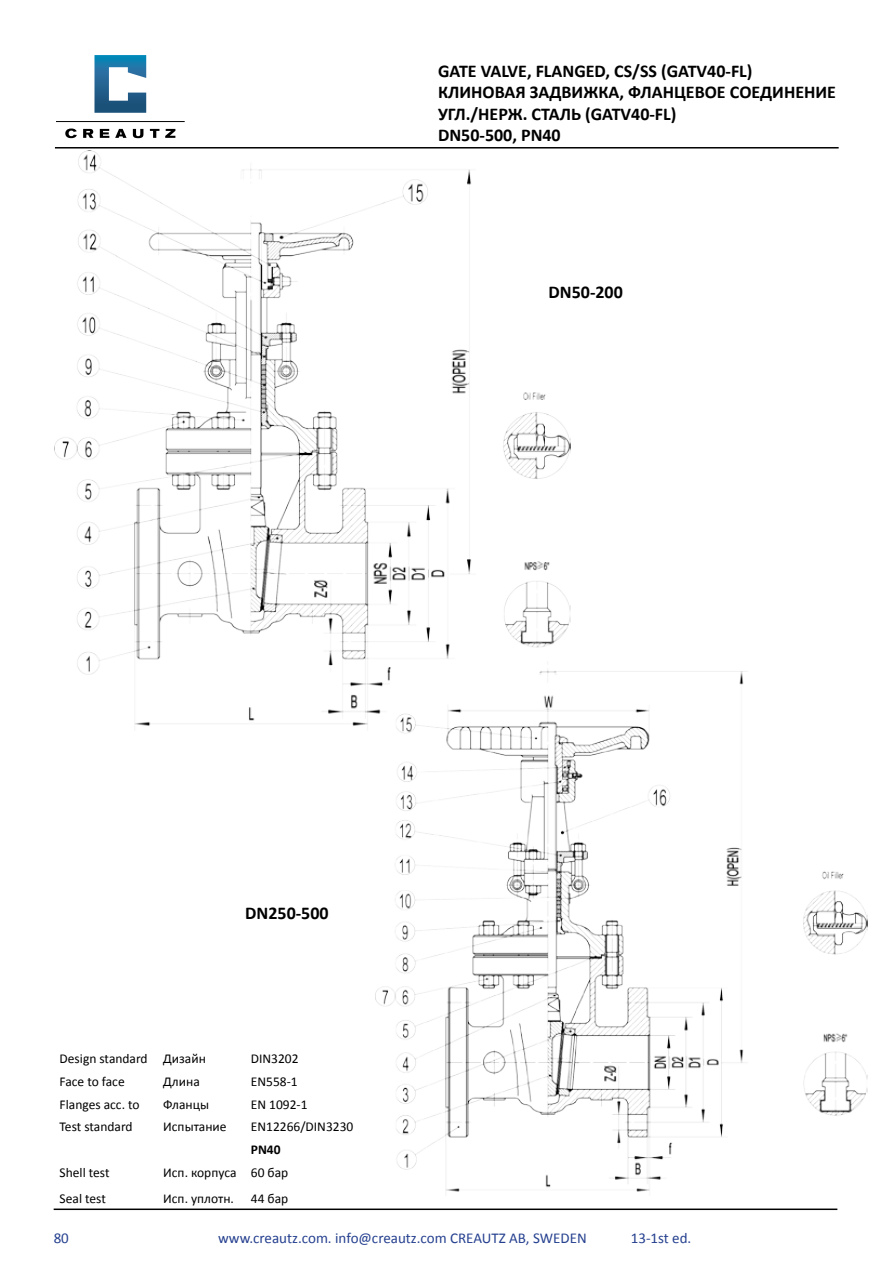
<style>
.page{position:relative;width:893px;height:1263px;background:#fff}
.page>*{position:absolute;margin:0;border:0;box-sizing:border-box;transform-origin:0 0}
.t1{font:700 18px/21.6px "Calibri";color:#000}
.t2{font:15px "Calibri";color:#25408f}
.t3{font:13.5px "Calibri";color:#000}
.t4{font:700 13.5px "Calibri";color:#000}
</style>
<div class="page">
<svg style="left:94px;top:55px;width:52px;height:58px"></svg>
<hr style="left:56px;top:121px;width:129px;height:1px;background:#000">
<svg style="left:65px;top:129px;width:12px;height:9px"></svg>
<svg style="left:83px;top:129px;width:10px;height:9px"></svg>
<svg style="left:100px;top:129px;width:9px;height:9px"></svg>
<svg style="left:115px;top:129px;width:12px;height:9px"></svg>
<svg style="left:133px;top:129px;width:10px;height:9px"></svg>
<svg style="left:150px;top:129px;width:9px;height:9px"></svg>
<svg style="left:165px;top:129px;width:10px;height:9px"></svg>
<hr style="left:55px;top:147px;width:784px;height:2px;background:#000">
<hr style="left:54px;top:1208px;width:783px;height:2px;background:#000">
<img style="left:375px;top:671px;width:492px;height:521px">
<img style="left:55px;top:150px;width:515px;height:580px">
<h1 class="t1" style="left:438px;top:59px;width:400px">GATE VALVE, FLANGED, CS/SS (GATV40-FL)<br>КЛИНОВАЯ ЗАДВИЖКА, ФЛАНЦЕВОЕ СОЕДИНЕНИЕ<br>УГЛ./НЕРЖ. СТАЛЬ (GATV40-FL)<br>DN50-500, PN40</h1>
<h1 class="t1" style="left:549px;top:281px;width:76px">DN50-200</h1>
<h1 class="t1" style="left:245px;top:902px;width:85px">DN250-500</h1>
<p class="t3" style="left:60px;top:1050px;width:148px">Design standard Дизайн</p>
<p class="t3" style="left:251px;top:1050px;width:49px">DIN3202</p>
<p class="t3" style="left:60px;top:1073px;width:67px">Face to face</p>
<p class="t3" style="left:163px;top:1073px;width:38px">Длина</p>
<p class="t3" style="left:251px;top:1073px;width:48px">EN558-1</p>
<p class="t3" style="left:60px;top:1096px;width:82px">Flanges acc. to</p>
<p class="t3" style="left:163px;top:1096px;width:47px">Фланцы</p>
<p class="t3" style="left:251px;top:1096px;width:58px">EN 1092-1</p>
<p class="t3" style="left:60px;top:1118px;width:75px">Test standard</p>
<p class="t3" style="left:163px;top:1118px;width:65px">Испытание</p>
<p class="t3" style="left:251px;top:1118px;width:104px">EN12266/DIN3230</p>
<p class="t4" style="left:251px;top:1141px;width:31px">PN40</p>
<p class="t3" style="left:60px;top:1164px;width:52px">Shell test</p>
<p class="t3" style="left:163px;top:1164px;width:127px">Исп. корпуса 60 бар</p>
<p class="t3" style="left:60px;top:1190px;width:48px">Seal test</p>
<p class="t3" style="left:163px;top:1190px;width:127px">Исп. уплотн. 44 бар</p>
<p class="t2" style="left:54px;top:1228px;width:17px">80</p>
<p class="t2" style="left:218px;top:1228px;width:370px">www.creautz.com. info@creautz.com CREAUTZ AB, SWEDEN</p>
<p class="t2" style="left:631px;top:1228px;width:62px">13-1st ed.</p>
</div>
